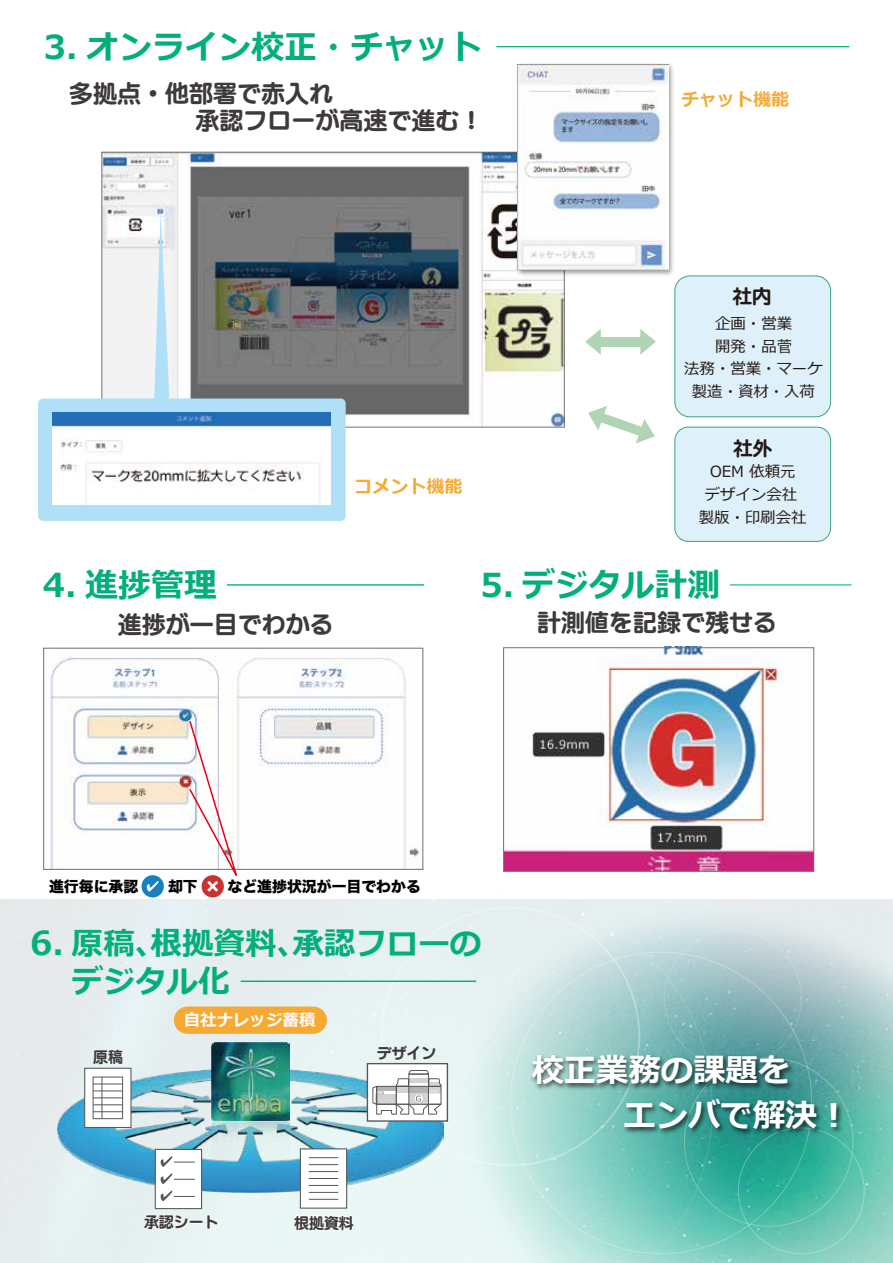
<style>
.page{position:relative;width:893px;height:1263px;background:#fff}
.page>*{position:absolute;margin:0;border:0;box-sizing:border-box;transform-origin:0 0}
.t1{font:700 33px "Meiryo";color:#02af7c}
.t2{font:700 32.4px "Meiryo";color:#fff}
.t3{font:700 31.5px/37.8px "Meiryo";color:#02af7c}
.t4{font:24px "FG Maru Gothic Ca U";color:#3e3a39}
.t5{font:19.35px "FG Maru Gothic Ca U";color:#231815}
.t6{font:700 18px "Meiryo";color:#f6a933}
.t7{font:700 16.5px "Meiryo";color:#fff}
.t8{font:15.45px/23px "Meiryo";color:#231815;text-align:center}
.t9{font:15.3px/23.1px "Meiryo";color:#231815;text-align:center}
.t10{font:15px "FG Maru Gothic Ca U";color:#3e3a39}
.t11{font:14.85px "Hira Kaku Std W8";color:#040000}
.s1{font-family:"Koz Go Pr 6 N"}
.s2{font-size:33px}
</style>
<div class="page">
<img style="left:0;top:900px;width:893px;height:363px">
<svg style="left:282px;top:899px;width:431px;height:364px;background:#c8e5e2"></svg>
<img style="left:527px;top:1050px;width:272px;height:55px">
<img style="left:619px;top:1095px;width:240px;height:55px">
<div style="left:595px;top:337px;width:46px;height:9px;background:#b1d5b4"></div>
<svg style="left:640px;top:329px;width:16px;height:26px"></svg>
<svg style="left:585px;top:329px;width:16px;height:26px"></svg>
<svg style="left:588px;top:406px;width:67px;height:37px"></svg>
<img style="left:103px;top:154px;width:460px;height:271px">
<img style="left:513px;top:63px;width:161px;height:215px">
<img style="left:518px;top:64px;width:150px;height:206px">
<div style="left:675px;top:276px;width:156px;height:141px;background:#def0fa;border-radius:15px"></div>
<div style="left:674px;top:275px;width:157px;height:142px;border:1px solid #39a37e;border-radius:15px"></div>
<div style="left:675px;top:427px;width:156px;height:114px;background:#def0fa;border-radius:13px"></div>
<div style="left:674px;top:427px;width:157px;height:115px;border:1px solid #39a37e;border-radius:13px"></div>
<img style="left:44px;top:647px;width:379px;height:221px">
<div style="left:43px;top:648px;width:380px;height:222px;border:1px solid #727171"></div>
<div style="left:142px;top:875px;width:22px;height:22px;background:#1580c3;border-radius:50%"></div>
<div style="left:202px;top:875px;width:22px;height:22px;background:#c9322f;border-radius:50%"></div>
<svg style="left:146px;top:881px;width:13px;height:11px"></svg>
<img style="left:494px;top:646px;width:332px;height:262px">
<div style="left:503px;top:647px;width:311px;height:225px;border:1px solid #727171"></div>
<img style="left:211px;top:1042px;width:78px;height:26px">
<img style="left:58px;top:1068px;width:385px;height:125px">
<div style="left:155px;top:1149px;width:47px;height:60px;background:#fff;border:1px solid #595757"></div>
<div style="left:367px;top:1063px;width:81px;height:59px;background:#fff;border:1px solid #595757"></div>
<div style="left:84px;top:1068px;width:47px;height:60px;background:#fff;border:1px solid #595757"></div>
<svg style="left:92px;top:1076px;width:31px;height:43px"></svg>
<hr style="left:93px;top:1083px;width:30px;height:1px;background:#595757">
<hr style="left:93px;top:1090px;width:30px;height:1px;background:#595757">
<hr style="left:93px;top:1097px;width:30px;height:1px;background:#595757">
<hr style="left:93px;top:1104px;width:30px;height:1px;background:#595757">
<hr style="left:93px;top:1111px;width:30px;height:1px;background:#595757">
<hr style="left:102px;top:1077px;width:1px;height:42px;background:#595757">
<svg style="left:143px;top:1213px;width:45px;height:23px"></svg>
<div style="left:189px;top:1220px;width:15px;height:4px;border:2px solid #fff"></div>
<svg style="left:206px;top:1214px;width:14px;height:16px"></svg>
<svg style="left:188px;top:720px;width:54px;height:172px"></svg>
<svg style="left:160px;top:1156px;width:35px;height:45px"></svg>
<div style="left:300px;top:1148px;width:47px;height:60px;background:#fff;border:1px solid #595757"></div>
<svg style="left:309px;top:1157px;width:29px;height:1px"></svg>
<svg style="left:309px;top:1164px;width:29px;height:1px"></svg>
<svg style="left:309px;top:1171px;width:29px;height:1px"></svg>
<svg style="left:309px;top:1178px;width:29px;height:1px"></svg>
<svg style="left:309px;top:1185px;width:29px;height:1px"></svg>
<svg style="left:309px;top:1192px;width:29px;height:1px"></svg>
<svg style="left:293px;top:1199px;width:62px;height:33px"></svg>
<svg style="left:372px;top:1070px;width:70px;height:45px"></svg>
<div style="left:174px;top:1006px;width:153px;height:28px;background:#f6a933;border-radius:14px"></div>
<div style="left:38px;top:398px;width:308px;height:123px;background:#b0dff8;border-radius:5px"></div>
<hr style="left:496px;top:46px;width:353px;height:1px;background:#02af7c">
<hr style="left:227px;top:584px;width:197px;height:2px;background:#02af7c">
<hr style="left:241px;top:980px;width:235px;height:2px;background:#02af7c">
<hr style="left:730px;top:584px;width:121px;height:1px;background:#02af7c">
<img style="left:53px;top:412px;width:277px;height:93px">
<svg style="left:154px;top:212px;width:16px;height:187px"></svg>
<h1 class="t1" style="left:44px;top:24px;width:440px">3. オンライン校正・チャット</h1>
<p class="t4" style="left:69px;top:82px;width:266px">多拠点・他部署で赤入れ</p>
<p class="t4" style="left:196px;top:109px;width:289px">承認フローが高速で進む！</p>
<p class="t6" style="left:355px;top:474px;width:110px">コメント機能</p>
<p class="t6" style="left:681px;top:86px;width:110px">チャット機能</p>
<p class="t5" style="left:733px;top:286px;width:40px">社内</p>
<p class="t8" style="left:684px;top:312px;width:140px">企画・営業<br>開発・品<span class="s1">菅<br></span>法務・営業・マーケ製造・資材・入荷</p>
<p class="t5" style="left:733px;top:439px;width:40px">社外</p>
<p class="t9" style="left:699px;top:461px;width:109px">OEM 依頼元<br>デザイン会社製版・印刷会社</p>
<h1 class="t1" style="left:43px;top:562px;width:176px">4. 進捗管理</h1>
<p class="t4" style="left:118px;top:613px;width:217px">進捗が一目でわかる</p>
<h1 class="t1" style="left:480px;top:562px;width:242px">5. デジタル計測</h1>
<p class="t4" style="left:537px;top:610px;width:242px">計測値を記録で残せる</p>
<p class="t11" style="left:49px;top:879px;width:373px">進行毎に承認　　却下　　など進捗状況が一目でわかる</p>
<h3 class="t3" style="left:72px;top:926px;width:411px;text-indent:-42px"><span class="s2">6.</span> 原稿、根拠資料、承認フローのデジタル化</h3>
<p class="t10" style="left:93px;top:1049px;width:31px">原稿</p>
<p class="t7" style="left:184px;top:1008px;width:133px">自社ナレッジ蓄積</p>
<p class="t10" style="left:377px;top:1045px;width:61px">デザイン</p>
<p class="t10" style="left:144px;top:1214px;width:76px">承認シート</p>
<p class="t10" style="left:294px;top:1215px;width:61px">根拠資料</p>
<h2 class="t2" style="left:531px;top:1048px;width:260px">校正業務の課題を</h2>
<h2 class="t2" style="left:623px;top:1093px;width:228px">エンバで解決︕</h2>
</div>
